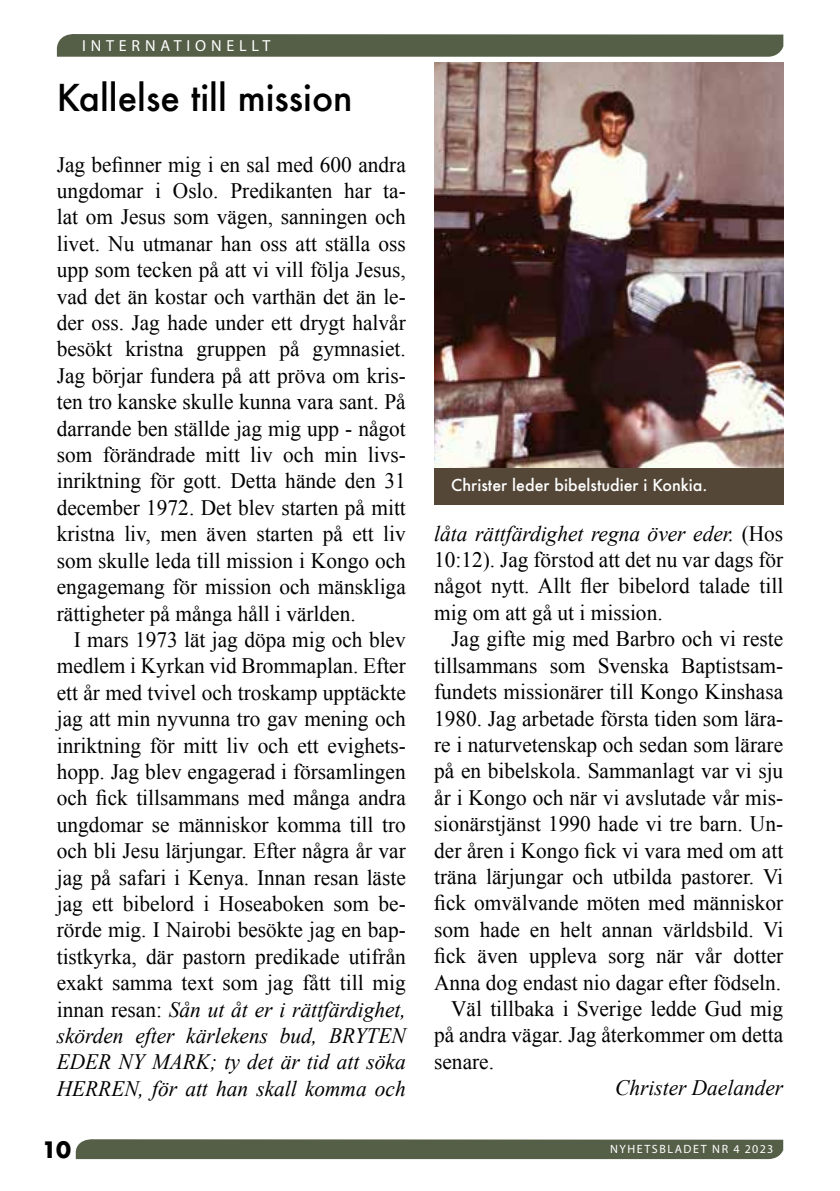
<style>
.page{position:relative;width:840px;height:1191px;background:#fff}
.page>*{position:absolute;margin:0;border:0;box-sizing:border-box;transform-origin:0 0}
.t1{font:500 36px "Futura";color:#000}
.t2{font:22px/26.4px "Times New Roman";color:#000;text-align:justify}
.t3{font:italic 22px "Times New Roman";color:#000}
.t4{font:700 22px "Futura";color:#000}
.t5{font:500 16px "Futura";color:#fff}
.t6{font:16px "Myriad Pro";letter-spacing:.3em;color:#fff}
.t7{font:12px "Myriad Pro";letter-spacing:.13em;color:#fff}
.s1{font-style:italic}
</style>
<div class="page">
<div style="left:76px;top:1139px;width:706px;height:20px;background:#555f47"></div>
<svg style="left:57px;top:34px;width:726px;height:23px"></svg>
<img style="left:434px;top:62px;width:348px;height:406px">
<div style="left:434px;top:468px;width:348px;height:37px;background:#544737"></div>
<p class="t6" style="left:82px;top:35px;width:189px">INTERNATIONELLT</p>
<h1 class="t1" style="left:57px;top:73px;width:297px">Kallelse till mission</h1>
<p class="t2" style="left:57px;top:151px;width:350px">Jag befinner mig i en sal med 600 andra ungdomar i Oslo. Predikanten har ta&shy;lat om Jesus som vägen, sanningen och livet. Nu utmanar han oss att ställa oss upp som tecken på att vi vill följa Jesus, vad det än kostar och varthän det än le&shy;der oss. Jag hade under ett drygt halvår besökt kristna gruppen på gymnasiet.<br>Jag börjar fundera på att pröva om kris&shy;ten tro kanske skulle kunna vara sant. På darrande ben ställde jag mig upp - något som förändrade mitt liv och min livs&shy;inriktning för gott. Detta hände den 31 december 1972. Det blev starten på mitt kristna liv, men även starten på ett liv som skulle leda till mission i Kongo och engagemang för mission och mänskliga rättigheter på många håll i världen.</p>
<p class="t2" style="left:57px;top:626px;width:350px;text-indent:17px">I mars 1973 lät jag döpa mig och blev medlem i Kyrkan vid Brommaplan. Efter ett år med tvivel och troskamp upptäckte jag att min nyvunna tro gav mening och inriktning för mitt liv och ett evighets&shy;hopp. Jag blev engagerad i församlingen och fick tillsammans med många andra ungdomar se människor komma till tro och bli Jesu lärjungar. Efter några år var jag på safari i Kenya. Innan resan läste jag ett bibelord i Hoseaboken som be&shy;rörde mig. I Nairobi besökte jag en bap&shy;tistkyrka, där pastorn predikade utifrån exakt samma text som jag fått till mig innan resan: <span class="s1">Sån ut åt er i rättfärdighet, skörden efter kärlekens bud, BRYTEN EDER NY MARK; ty det är tid att söka HERREN, för att han skall komma och</span></p>
<p class="t5" style="left:451px;top:474px;width:257px">Christer leder bibelstudier i Konkia.</p>
<p class="t2" style="left:434px;top:520px;width:350px"><span class="s1">låta rättfärdighet regna över eder.</span> (Hos 10:12). Jag förstod att det nu var dags för något nytt. Allt fler bibelord talade till mig om att gå ut i mission.</p>
<p class="t2" style="left:451px;top:625px;width:333px">Jag gifte mig med Barbro och vi reste</p>
<p class="t2" style="left:434px;top:652px;width:350px">tillsammans som Svenska Baptistsam-</p>
<p class="t2" style="left:434px;top:678px;width:350px">fundets missionärer till Kongo Kinshasa</p>
<p class="t2" style="left:434px;top:704px;width:350px">1980. Jag arbetade första tiden som lära-</p>
<p class="t2" style="left:434px;top:731px;width:350px">re i naturvetenskap och sedan som lärare</p>
<p class="t2" style="left:434px;top:757px;width:350px">på en bibelskola. Sammanlagt var vi sju</p>
<p class="t2" style="left:434px;top:784px;width:350px">år i Kongo och när vi avslutade vår mis-</p>
<p class="t2" style="left:434px;top:810px;width:350px">sionärstjänst 1990 hade vi tre barn. Un-</p>
<p class="t2" style="left:434px;top:836px;width:350px">der åren i Kongo fick vi vara med om att</p>
<p class="t2" style="left:434px;top:863px;width:350px">träna lärjungar och utbilda pastorer. Vi</p>
<p class="t2" style="left:434px;top:889px;width:350px">fick omvälvande möten med människor</p>
<p class="t2" style="left:434px;top:916px;width:350px">som hade en helt annan världsbild. Vi</p>
<p class="t2" style="left:434px;top:942px;width:350px">fick även uppleva sorg när vår dotter</p>
<p class="t2" style="left:434px;top:968px;width:348px">Anna dog endast nio dagar efter födseln.</p>
<p class="t2" style="left:451px;top:995px;width:333px">Väl tillbaka i Sverige ledde Gud mig</p>
<p class="t2" style="left:434px;top:1021px;width:350px">på andra vägar. Jag återkommer om detta</p>
<p class="t2" style="left:434px;top:1048px;width:61px">senare.</p>
<p class="t3" style="left:615px;top:1072px;width:169px">Christer Daelander</p>
<p class="t4" style="left:42px;top:1133px;width:31px">10</p>
<p class="t7" style="left:609px;top:1141px;width:165px">NYHETSBLADET NR 4 2023</p>
</div>
